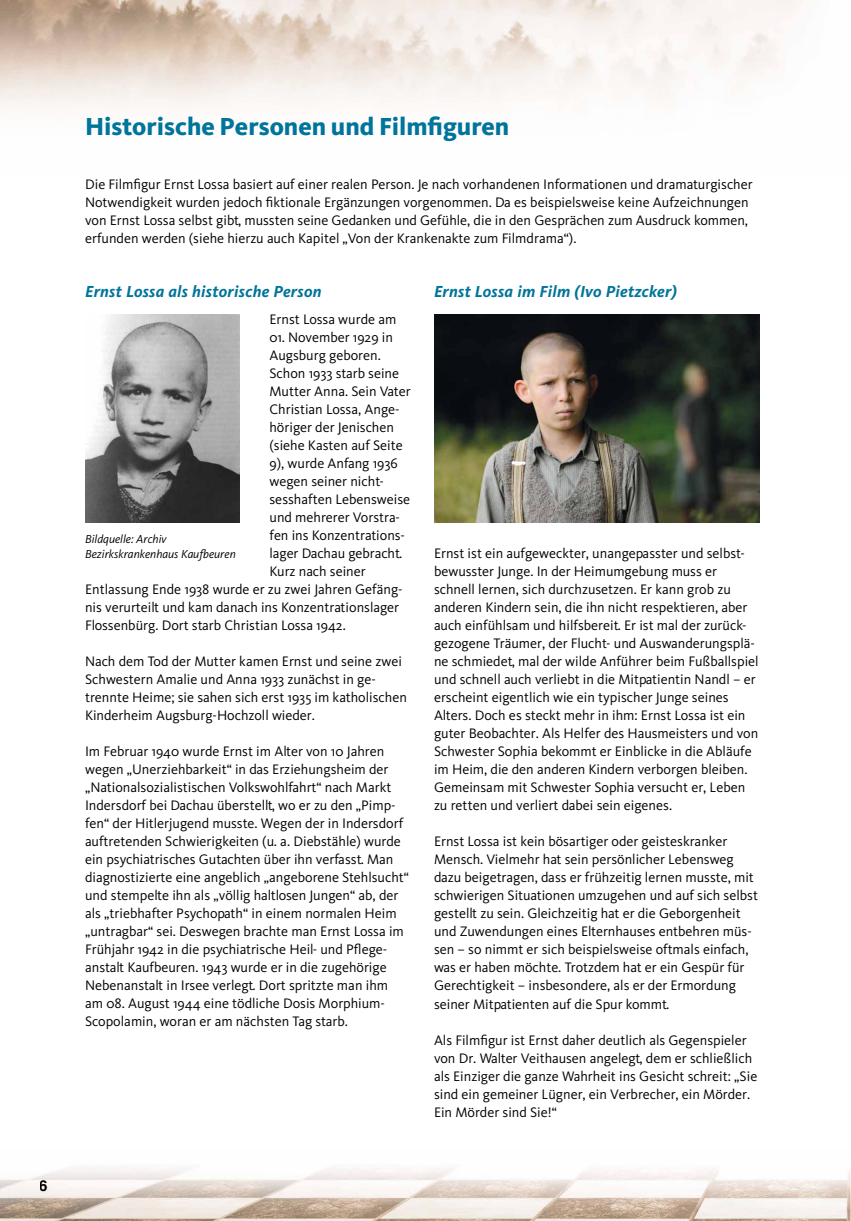
<style>
.page{position:relative;width:851px;height:1221px;background:#fff}
.page>*{position:absolute;margin:0;border:0;box-sizing:border-box;transform-origin:0 0}
.t1{font:800 25.5px "Kievit";color:#00749a}
.t2{font:italic 700 16.5px "Kievit";letter-spacing:.015em;color:#007499}
.t3{font:700 15px "Helvetica";color:#000}
.t4{font:14.25px/18px "Kievit";color:#000}
.t5{font:italic 12px/14.4px "Kievit";color:#000}
</style>
<div class="page">
<img style="left:0;top:0;width:850px;height:1220px">
<div style="left:0;top:176px;width:850px;height:971px;background:#fff"></div>
<svg style="left:0;top:61px;width:850px;height:115px"></svg>
<img style="left:434px;top:314px;width:325px;height:208px">
<img style="left:85px;top:314px;width:155px;height:208px">
<p class="t3" style="left:40px;top:1173px;width:10px">6</p>
<h1 class="t1" style="left:85px;top:111px;width:425px">Historische Personen und Filmfiguren</h1>
<p class="t4" style="left:85px;top:175px;width:669px">Die Filmfigur Ernst Lossa basiert auf einer realen Person. Je nach vorhandenen Informationen und dramaturgischer Notwendigkeit wurden jedoch fiktionale Ergänzungen vorgenommen. Da es beispielsweise keine Aufzeichnungen von Ernst Lossa selbst gibt, mussten seine Gedanken und Gefühle, die in den Gesprächen zum Ausdruck kommen, erfunden werden (siehe hierzu auch Kapitel „Von der Krankenakte zum Filmdrama“).</p>
<p class="t2" style="left:434px;top:281px;width:244px">Ernst Lossa im Film (Ivo Pietzcker)</p>
<p class="t2" style="left:85px;top:281px;width:238px">Ernst Lossa als historische Person</p>
<p class="t4" style="left:269px;top:310px;width:128px">Ernst Lossa wurde am</p>
<p class="t4" style="left:269px;top:328px;width:125px">01. November 1929 in</p>
<p class="t4" style="left:269px;top:346px;width:111px">Augsburg geboren.</p>
<p class="t4" style="left:269px;top:364px;width:131px">Schon 1933 starb seine</p>
<p class="t4" style="left:269px;top:382px;width:143px">Mutter Anna. Sein Vater</p>
<p class="t4" style="left:269px;top:400px;width:132px">Christian Lossa, Ange-</p>
<p class="t4" style="left:269px;top:418px;width:126px">höriger der Jenischen</p>
<p class="t4" style="left:269px;top:436px;width:135px">(siehe Kasten auf Seite</p>
<p class="t4" style="left:269px;top:454px;width:130px">9), wurde Anfang 1936</p>
<p class="t4" style="left:269px;top:472px;width:116px">wegen seiner nicht-</p>
<p class="t4" style="left:269px;top:490px;width:142px">sesshaften Lebensweise</p>
<p class="t4" style="left:269px;top:508px;width:132px">und mehrerer Vorstra-</p>
<p class="t4" style="left:269px;top:526px;width:137px">fen ins Konzentrations-</p>
<p class="t4" style="left:269px;top:544px;width:133px">lager Dachau gebracht.</p>
<p class="t4" style="left:269px;top:562px;width:98px">Kurz nach seiner</p>
<p class="t4" style="left:85px;top:580px;width:319px">Entlassung Ende 1938 wurde er zu zwei Jahren Gefäng-</p>
<p class="t4" style="left:85px;top:598px;width:315px">nis verurteilt und kam danach ins Konzentrationslager</p>
<p class="t4" style="left:85px;top:616px;width:261px">Flossenbürg. Dort starb Christian Lossa 1942.</p>
<p class="t4" style="left:85px;top:652px;width:323px">Nach dem Tod der Mutter kamen Ernst und seine zwei Schwestern Amalie und Anna 1933 zunächst in ge&shy;trennte Heime; sie sahen sich erst 1935 im katholischen Kinderheim Augsburg-Hochzoll wieder.</p>
<p class="t4" style="left:85px;top:742px;width:325px">Im Februar 1940 wurde Ernst im Alter von 10 Jahren wegen „Unerziehbarkeit“ in das Erziehungsheim der „Nationalsozialistischen Volkswohlfahrt“ nach Markt Indersdorf bei Dachau überstellt, wo er zu den „Pimp&shy;fen“ der Hitlerjugend musste. Wegen der in Indersdorf auftretenden Schwierigkeiten (u. a. Diebstähle) wurde ein psychiatrisches Gutachten über ihn verfasst. Man diagnostizierte eine angeblich „angeborene Stehlsucht“ und stempelte ihn als „völlig haltlosen Jungen“ ab, der als „triebhafter Psychopath“ in einem normalen Heim „untragbar“ sei. Deswegen brachte man Ernst Lossa im Frühjahr 1942 in die psychiatrische Heil- und Pflege&shy;anstalt Kaufbeuren. 1943 wurde er in die zugehörige Nebenanstalt in Irsee verlegt. Dort spritzte man ihm am 08. August 1944 eine tödliche Dosis Morphium-Scopolamin, woran er am nächsten Tag starb.</p>
<p class="t5" style="left:85px;top:532px;width:152px">Bildquelle: Archiv<br>Bezirkskrankenhaus Kaufbeuren</p>
<p class="t4" style="left:434px;top:544px;width:326px">Ernst ist ein aufgeweckter, unangepasster und selbst&shy;bewusster Junge. In der Heimumgebung muss er schnell lernen, sich durchzusetzen. Er kann grob zu anderen Kindern sein, die ihn nicht respektieren, aber auch einfühlsam und hilfsbereit. Er ist mal der zurück&shy;gezogene Träumer, der Flucht- und Auswanderungsplä&shy;ne schmiedet, mal der wilde Anführer beim Fußballspiel und schnell auch verliebt in die Mitpatientin Nandl – er erscheint eigentlich wie ein typischer Junge seines Alters. Doch es steckt mehr in ihm: Ernst Lossa ist ein guter Beobachter. Als Helfer des Hausmeisters und von Schwester Sophia bekommt er Einblicke in die Abläufe im Heim, die den anderen Kindern verborgen bleiben.<br>Gemeinsam mit Schwester Sophia versucht er, Leben zu retten und verliert dabei sein eigenes.</p>
<p class="t4" style="left:434px;top:832px;width:325px">Ernst Lossa ist kein bösartiger oder geisteskranker Mensch. Vielmehr hat sein persönlicher Lebensweg dazu beigetragen, dass er frühzeitig lernen musste, mit schwierigen Situationen umzugehen und auf sich selbst gestellt zu sein. Gleichzeitig hat er die Geborgenheit und Zuwendungen eines Elternhauses entbehren müs&shy;sen – so nimmt er sich beispielsweise oftmals einfach, was er haben möchte. Trotzdem hat er ein Gespür für Gerechtigkeit – insbesondere, als er der Ermordung seiner Mitpatienten auf die Spur kommt.</p>
<p class="t4" style="left:434px;top:1030px;width:325px">Als Filmfigur ist Ernst daher deutlich als Gegenspieler von Dr. Walter Veithausen angelegt, dem er schließlich als Einziger die ganze Wahrheit ins Gesicht schreit: „Sie sind ein gemeiner Lügner, ein Verbrecher, ein Mörder.<br>Ein Mörder sind Sie!“</p>
</div>
